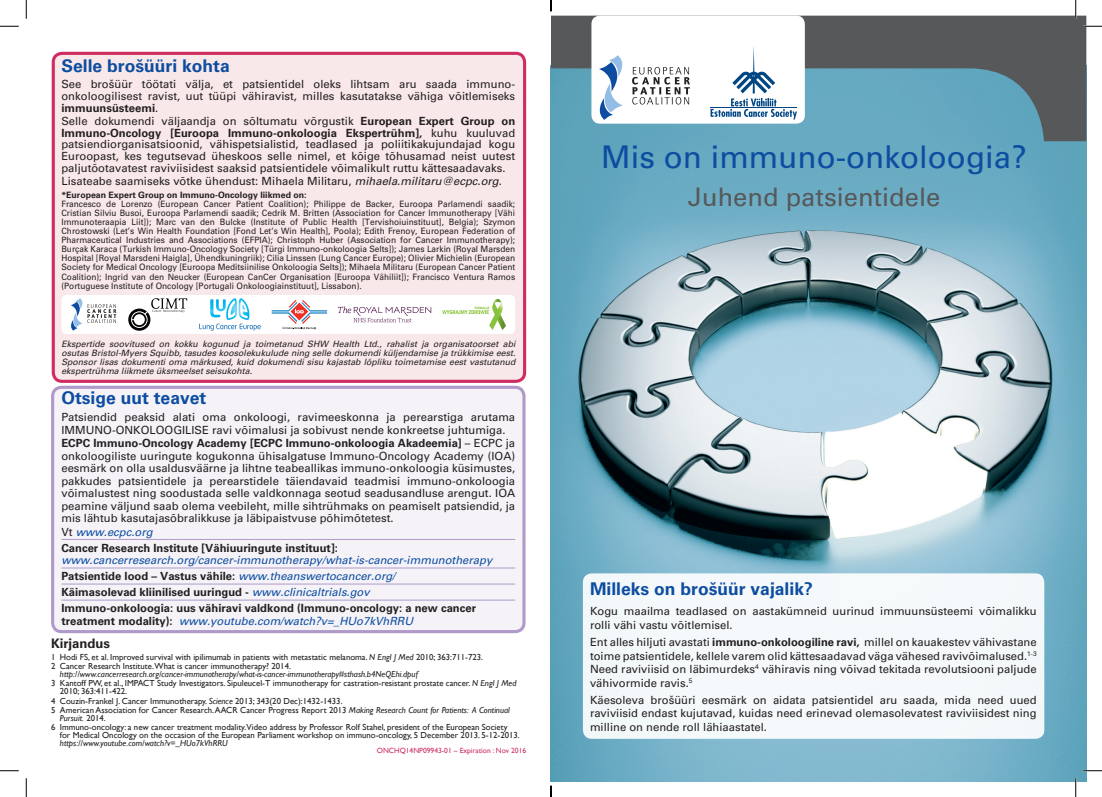
<style>
.page{position:relative;width:1102px;height:797px;background:#fff}
.page>*{position:absolute;margin:0;border:0;box-sizing:border-box;transform-origin:0 0}
.t1{font:500 31.25px "Univers CE";color:#0d4da1}
.t2{font:500 25.5px "Univers CE";color:#57585a}
.t3{font:700 17.5px "Univers CE";color:#0d4da1}
.t4{font:700 13.12px "Univers CE";color:#231f20}
.t5{font:500 11.25px/12.8px "Univers CE";color:#231f20}
.t6{font:700 11.25px/16px "Univers CE";color:#231f20}
.t7{font:italic 500 11.25px "Univers CE";color:#0d4da1}
.t8{font:500 8.75px/9.1px "Univers CE";color:#231f20;text-align:justify;scale:.95 1}
.t9{font:8.75px/9px "Gill Sans";color:#231f20}
.t10{font:italic 500 8.75px/9.1px "Univers CE";color:#231f20;text-align:justify}
.t11{font:italic 8.75px/9px "Gill Sans";color:#231f20}
.t12{font:700 8.75px "Univers CE";color:#231f20}
.t13{font:7.5px "Gill Sans";color:#ce2d62}
.s1{font-weight:700}
.s2{font-style:italic}
.s3{font-style:italic;color:#0d4da1}
.s4{font-weight:500;font-style:italic;color:#0d4da1}
.s5{font-weight:700;font-style:normal;color:#231f20}
.s6{font-style:normal}
</style>
<div class="page">
<img style="left:551px;top:141px;width:535px;height:640px">
<div style="left:583px;top:573px;width:461px;height:165px;background:#f5f9fb;border-radius:9px"></div>
<svg style="left:551px;top:16px;width:535px;height:125px;background:#5d818e"></svg>
<div style="left:53px;top:387px;width:471px;height:244px;background:#f5f3f8;border-radius:9px"></div>
<div style="left:51px;top:386px;width:474px;height:247px;border:3px solid #b09ac9;border-radius:9px"></div>
<hr style="left:61px;top:539px;width:454px;height:1px;background:#b09ac9">
<hr style="left:61px;top:567px;width:454px;height:1px;background:#b09ac9">
<hr style="left:61px;top:583px;width:454px;height:1px;background:#b09ac9">
<hr style="left:61px;top:599px;width:454px;height:1px;background:#b09ac9">
<div style="left:591px;top:16px;width:213px;height:108px;background:#fff;border-radius:8px"></div>
<svg style="left:599px;top:55px;width:24px;height:65px"></svg>
<svg style="left:632px;top:67px;width:58px;height:37px"></svg>
<svg style="left:710px;top:46px;width:87px;height:73px"></svg>
<div style="left:53px;top:53px;width:471px;height:328px;background:#f9e8e9;border-radius:9px"></div>
<div style="left:52px;top:52px;width:474px;height:331px;border:3px solid #ce2d62;border-radius:9px"></div>
<div style="left:61px;top:295px;width:454px;height:39px;background:#fff;border-radius:5px"></div>
<svg style="left:199px;top:298px;width:62px;height:32px"></svg>
<svg style="left:338px;top:306px;width:93px;height:16px"></svg>
<svg style="left:272px;top:300px;width:55px;height:29px"></svg>
<svg style="left:128px;top:298px;width:59px;height:33px"></svg>
<svg style="left:442px;top:299px;width:64px;height:31px"></svg>
<svg style="left:71px;top:298px;width:45px;height:33px"></svg>
<svg style="left:0;top:25px;width:19px;height:2px"></svg>
<svg style="left:1083px;top:25px;width:18px;height:2px"></svg>
<svg style="left:0;top:770px;width:19px;height:1px"></svg>
<svg style="left:1083px;top:770px;width:18px;height:1px"></svg>
<svg style="left:25px;top:0;width:2px;height:19px"></svg>
<svg style="left:25px;top:778px;width:2px;height:19px"></svg>
<svg style="left:1074px;top:0;width:2px;height:19px"></svg>
<svg style="left:1074px;top:778px;width:2px;height:19px"></svg>
<svg style="left:550px;top:785px;width:1px;height:12px"></svg>
<h3 class="t3" style="left:61px;top:56px;width:170px">Selle brošüüri kohta</h3>
<p class="t5" style="left:61px;top:78px;width:455px;line-height:12.1px">See brošüür töötati välja, et patsientidel oleks lihtsam aru saada immuno&shy;onkoloogilisest ravist, uut tüüpi vähiravist, milles kasutatakse vähiga võitlemiseks <span class="s1">immuunsüsteemi</span>.<br>Selle dokumendi väljaandja on sõltumatu võrgustik <span class="s1">European Expert Group on Immuno-Oncology [Euroopa Immuno-onkoloogia Ekspertrühm],</span> kuhu kuuluvad patsiendiorganisatsioonid, vähispetsialistid, teadlased ja poliitikakujundajad kogu Euroopast, kes tegutsevad üheskoos selle nimel, et kõige tõhusamad neist uutest paljutõotavatest raviviisidest saaksid patsientidele võimalikult ruttu kättesaadavaks.<br>Lisateabe saamiseks võtke ühendust: Mihaela Militaru, <span class="s2">mihaela.militaru@ecpc.org</span>.</p>
<p class="t12" style="left:61px;top:190px;width:247px">*European Expert Group on Immuno-Oncology liikmed on:</p>
<p class="t8" style="left:61px;top:200px;width:479px">Francesco de Lorenzo (European Cancer Patient Coalition); Philippe de Backer, Euroopa Parlamendi saadik; Cristian Silviu Busoi, Euroopa Parlamendi saadik; Cedrik M. Britten (Association for Cancer Immunotherapy [Vähi Immunoteraapia Liit]); Marc van den Bulcke (Institute of Public Health [Tervishoiuinstituut], Belgia); Szymon Chrostowski (Let’s Win Health Foundation [Fond Let’s Win Health], Poola); Edith Frenoy, European Federation of Pharmaceutical Industries and Associations (EFPIA); Christoph Huber (Association for Cancer Immunotherapy); Burçak Karaca (Turkish Immuno-Oncology Society [Türgi Immuno-onkoloogia Selts]); James Larkin (Royal Marsden Hospital [Royal Marsdeni Haigla], Ühendkuningriik); Cilia Linssen (Lung Cancer Europe); Olivier Michielin (European Society for Medical Oncology [Euroopa Meditsiinilise Onkoloogia Selts]); Mihaela Militaru (European Cancer Patient Coalition); Ingrid van den Neucker (European CanCer Organisation [Euroopa Vähiliit]); Francisco Ventura Ramos (Portuguese Institute of Oncology [Portugali Onkoloogiainstituut], Lissabon).</p>
<p class="t10" style="left:61px;top:339px;width:455px">Ekspertide soovitused on kokku kogunud ja toimetanud SHW Health Ltd., rahalist ja organisatoorset abi osutas Bristol-Myers Squibb, tasudes koosolekukulude ning selle dokumendi küljendamise ja trükkimise eest.<br>Sponsor lisas dokumenti oma märkused, kuid dokumendi sisu kajastab lõpliku toimetamise eest vastutanud ekspertrühma liikmete üksmeelset seisukohta.</p>
<h3 class="t3" style="left:61px;top:388px;width:146px">Otsige uut teavet</h3>
<p class="t5" style="left:61px;top:411px;width:455px">Patsiendid peaksid alati oma onkoloogi, ravimeeskonna ja perearstiga arutama IMMUNO-ONKOLOOGILISE ravi võimalusi ja sobivust nende konkreetse juhtumiga.<br><span class="s1">ECPC Immuno-Oncology Academy [ECPC Immuno-onkoloogia Akadeemia]</span> – ECPC ja onkoloogiliste uuringute kogukonna ühisalgatuse Immuno-Oncology Academy (IOA) eesmärk on olla usaldusväärne ja lihtne teabeallikas immuno-onkoloogia küsimustes, pakkudes patsientidele ja perearstidele täiendavaid teadmisi immuno-onkoloogia võimalustest ning soodustada selle valdkonnaga seotud seadusandluse arengut. IOA peamine väljund saab olema veebileht, mille sihtrühmaks on peamiselt patsiendid, ja mis lähtub kasutajasõbralikkuse ja läbipaistvuse põhimõtetest.<br>Vt <span class="s3">www.ecpc.org</span></p>
<p class="t6" style="left:61px;top:540px;width:278px">Cancer Research Institute [Vähiuuringute instituut]:</p>
<p class="t6" style="left:61px;top:552px;width:432px"><span class="s4">www.cancerresearch.org/cancer-immunotherapy/what-is-cancer-immunotherapy </span>Patsientide lood – Vastus vähile: <span class="s4">www.theanswertocancer.org/<br></span>Käimasolevad kliinilised uuringud - <span class="s4">www.clinicaltrials.gov<br></span>Immuno-onkoloogia: uus vähiravi valdkond (Immuno-oncology: a new cancer</p>
<p class="t7" style="left:61px;top:614px;width:353px"><span class="s5">treatment modality):</span> www.youtube.com/watch?v=_HUo7kVhRRU</p>
<p class="t4" style="left:51px;top:635px;width:61px">Kirjandus</p>
<p class="t9" style="left:51px;top:653px;width:433px">1 Hodi FS, et al. Improved survival with ipilimumab in patients with metastatic melanoma. <span class="s2">N Engl J Med</span> 2010; 363:711-723.<br>2 Cancer Research Institute.What is cancer immunotherapy? 2014.</p>
<p class="t11" style="left:51px;top:670px;width:467px;text-indent:9px">http://www.cancerresearch.org/cancer-immunotherapy/what-is-cancer-immunotherapy#sthash.b4NeQEhi.dpuf<br><span class="s6">3 Kantoff PW, et al., IMPACT Study Investigators. Sipuleucel-T immunotherapy for castration-resistant prostate cancer.</span> N Engl J Med</p>
<p class="t9" style="left:51px;top:687px;width:460px;text-indent:9px">2010; 363:411-422.<br>4 Couzin-Frankel J. Cancer Immunotherapy. <span class="s2">Science</span> 2013; 343(20 Dec):1432-1433.<br>5 American Association for Cancer Research. AACR Cancer Progress Report 2013 <span class="s2">Making Research Count for Patients: A Continual</span></p>
<p class="t9" style="left:51px;top:713px;width:458px;text-indent:9px"><span class="s2">Pursuit.</span> 2014.<br>6 Immuno-oncology: a new cancer treatment modality.Video address by Professor Rolf Stahel, president of the European Society</p>
<p class="t9" style="left:60px;top:730px;width:461px">for Medical Oncology on the occasion of the European Parliament workshop on immuno-oncology, 5 December 2013. 5-12-2013.</p>
<p class="t11" style="left:60px;top:738px;width:169px">https://www.youtube.com/watch?v=_HUo7kVhRRU</p>
<p class="t13" style="left:377px;top:746px;width:151px">ONCHQ14NP09943-01 – Expiration : Nov 2016</p>
<h1 class="t1" style="left:601px;top:139px;width:427px">Mis on immuno-onkoloogia?</h1>
<h2 class="t2" style="left:687px;top:182px;width:254px">Juhend patsientidele</h2>
<h3 class="t3" style="left:590px;top:578px;width:224px">Milleks on brošüür vajalik?</h3>
<p class="t5" style="left:590px;top:605px;width:448px;line-height:13.5px">Kogu maailma teadlased on aastakümneid uurinud immuunsüsteemi võimalikku rolli vähi vastu võitlemisel.</p>
<p class="t5" style="left:590px;top:635px;width:448px;line-height:13.5px;text-align:justify">Ent alles hiljuti avastati <span class="s1">immuno-onkoloogiline ravi,</span> millel on kauakestev vähivastane toime patsientidele, kellele varem olid kättesaadavad väga vähesed ravivõimalused.<sup>1-3<br></sup>Need raviviisid on läbimurdeks<sup>4</sup> vähiravis ning võivad tekitada revolutsiooni paljude vähivormide ravis.<sup>5</sup></p>
<p class="t5" style="left:590px;top:693px;width:448px;line-height:13.5px;text-align:justify">Käesoleva brošüüri eesmärk on aidata patsientidel aru saada, mida need uued raviviisid endast kujutavad, kuidas need erinevad olemasolevatest raviviisidest ning milline on nende roll lähiaastatel.</p>
</div>
